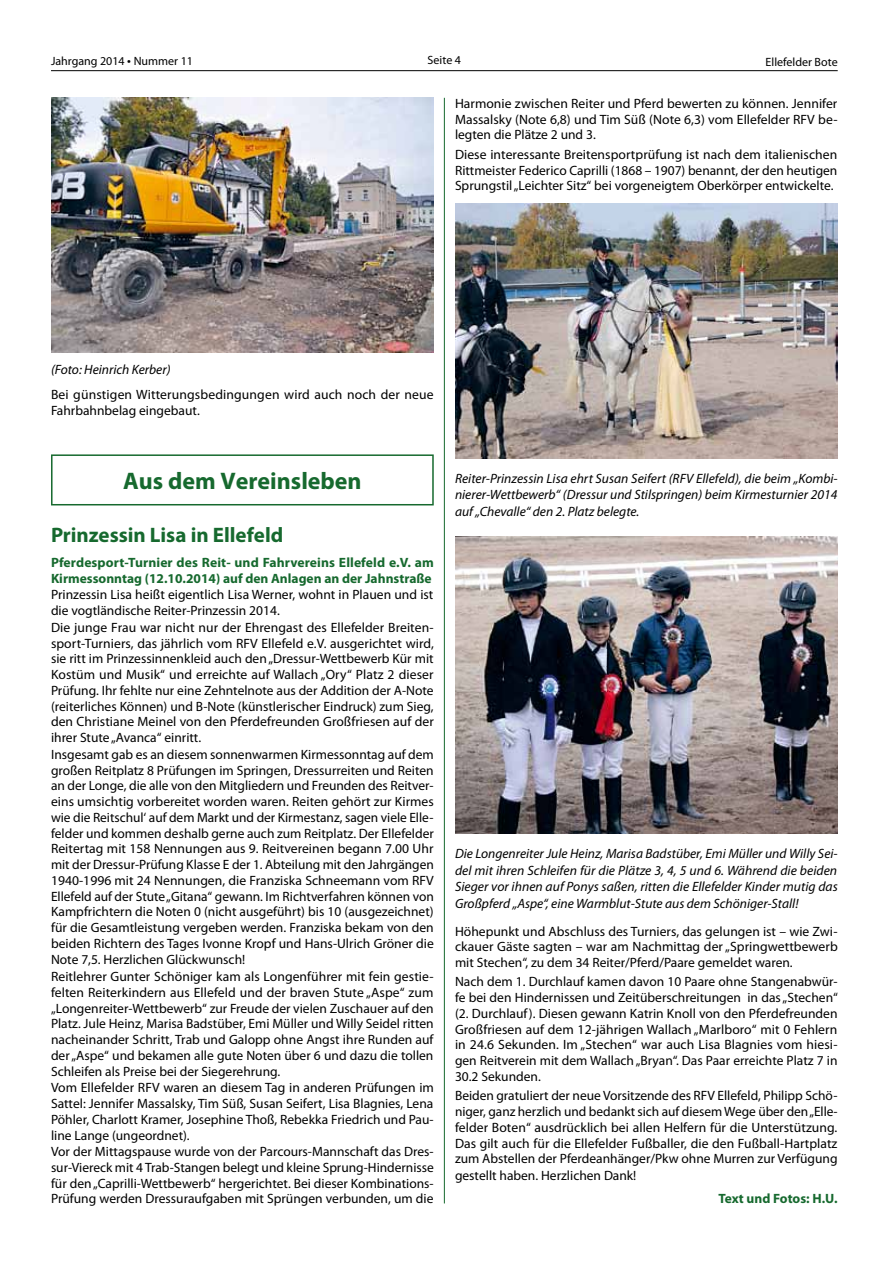
<style>
.page{position:relative;width:893px;height:1263px;background:#fff}
.page>*{position:absolute;margin:0;border:0;box-sizing:border-box;transform-origin:0 0}
.t1{font:700 24px "Myriad Pro";color:#16692e}
.t2{font:700 21px "Myriad Pro";letter-spacing:-.005em;color:#16692e}
.t3{font:13.5px/15.9px "Myriad Pro";color:#000;text-align:justify}
.t4{font:italic 13.5px/16.5px "Myriad Pro";color:#000;text-align:justify}
.t5{font:700 13.5px/15.8px "Myriad Pro";color:#16692e}
.t6{font:12px "Myriad Pro";color:#000}
.s1{font-size:13.5px}
</style>
<div class="page">
<hr style="left:51px;top:70px;width:787px;height:1px;background:#000">
<hr style="left:444px;top:98px;width:1px;height:1105px;background:#16692e">
<img style="left:51px;top:98px;width:383px;height:254px">
<svg style="left:51px;top:454px;width:383px;height:51px"></svg>
<img style="left:455px;top:203px;width:383px;height:255px">
<img style="left:455px;top:537px;width:383px;height:297px">
<p class="t6" style="left:51px;top:55px;width:143px">Jahrgang 2014 <span class="s1">•</span> Nummer 11</p>
<p class="t6" style="left:428px;top:54px;width:35px">Seite 4</p>
<p class="t6" style="left:766px;top:56px;width:74px">Ellefelder Bote</p>
<p class="t3" style="left:455px;top:96px;width:384px">Harmonie zwischen Reiter und Pferd bewerten zu können. Jennifer Massalsky (Note 6,8) und Tim Süß (Note 6,3) vom Ellefelder RFV be&shy;legten die Plätze 2 und 3.</p>
<p class="t3" style="left:455px;top:147px;width:384px">Diese interessante Breitensportprüfung ist nach dem italienischen Rittmeister Federico Caprilli (1868 – 1907) benannt, der den heutigen Sprungstil „Leichter Sitz“ bei vorgeneigtem Oberkörper entwickelte.</p>
<p class="t4" style="left:51px;top:361px;width:121px">(Foto: Heinrich Kerber)</p>
<p class="t3" style="left:51px;top:387px;width:384px">Bei günstigen Witterungsbedingungen wird auch noch der neue<br>Fahrbahnbelag eingebaut.</p>
<h1 class="t1" style="left:123px;top:467px;width:240px">Aus dem Vereinsleben</h1>
<h2 class="t2" style="left:51px;top:523px;width:234px">Prinzessin Lisa in Ellefeld</h2>
<p class="t5" style="left:51px;top:555px;width:384px">Pferdesport-Turnier des Reit- und Fahrvereins Ellefeld e.V. am<br>Kirmessonntag (12.10.2014) auf den Anlagen an der Jahnstraße</p>
<p class="t3" style="left:51px;top:587px;width:384px;text-align:left">Prinzessin Lisa heißt eigentlich Lisa Werner, wohnt in Plauen und ist die vogtländische Reiter-Prinzessin 2014.<br>Die junge Frau war nicht nur der Ehrengast des Ellefelder Breiten&shy;sport-Turniers, das jährlich vom RFV Ellefeld e.V. ausgerichtet wird, sie ritt im Prinzessinnenkleid auch den „Dressur-Wettbewerb Kür mit Kostüm und Musik“ und erreichte auf Wallach „Ory“ Platz 2 dieser Prüfung. Ihr fehlte nur eine Zehntelnote aus der Addition der A-Note (reiterliches Können) und B-Note (künstlerischer Eindruck) zum Sieg, den Christiane Meinel von den Pferdefreunden Großfriesen auf der ihrer Stute „Avanca“ einritt.<br>Insgesamt gab es an diesem sonnenwarmen Kirmessonntag auf dem großen Reitplatz 8 Prüfungen im Springen, Dressurreiten und Reiten an der Longe, die alle von den Mitgliedern und Freunden des Reitver&shy;eins umsichtig vorbereitet worden waren. Reiten gehört zur Kirmes wie die Reitschul‘ auf dem Markt und der Kirmestanz, sagen viele Elle&shy;felder und kommen deshalb gerne auch zum Reitplatz. Der Ellefelder Reitertag mit 158 Nennungen aus 9. Reitvereinen begann 7.00 Uhr mit der Dressur-Prüfung Klasse E der 1. Abteilung mit den Jahrgängen 1940-1996 mit 24 Nennungen, die Franziska Schneemann vom RFV Ellefeld auf der Stute „Gitana“ gewann. Im Richtverfahren können von Kampfrichtern die Noten 0 (nicht ausgeführt) bis 10 (ausgezeichnet) für die Gesamtleistung vergeben werden. Franziska bekam von den beiden Richtern des Tages Ivonne Kropf und Hans-Ulrich Gröner die Note 7,5. Herzlichen Glückwunsch!<br>Reitlehrer Gunter Schöniger kam als Longenführer mit fein gestie&shy;felten Reiterkindern aus Ellefeld und der braven Stute „Aspe“ zum „Longenreiter-Wettbewerb“ zur Freude der vielen Zuschauer auf den Platz. Jule Heinz, Marisa Badstüber, Emi Müller und Willy Seidel ritten nacheinander Schritt, Trab und Galopp ohne Angst ihre Runden auf der „Aspe“ und bekamen alle gute Noten über 6 und dazu die tollen Schleifen als Preise bei der Siegerehrung.<br>Vom Ellefelder RFV waren an diesem Tag in anderen Prüfungen im Sattel: Jennifer Massalsky, Tim Süß, Susan Seifert, Lisa Blagnies, Lena Pöhler, Charlott Kramer, Josephine Thoß, Rebekka Friedrich und Pau&shy;line Lange (ungeordnet).<br>Vor der Mittagspause wurde von der Parcours-Mannschaft das Dres&shy;sur-Viereck mit 4 Trab-Stangen belegt und kleine Sprung-Hindernisse für den „Caprilli-Wettbewerb“ hergerichtet. Bei dieser Kombinations-Prüfung werden Dressuraufgaben mit Sprüngen verbunden, um die</p>
<p class="t4" style="left:455px;top:470px;width:384px">Reiter-Prinzessin Lisa ehrt Susan Seifert (RFV Ellefeld), die beim „Kombi&shy;nierer-Wettbewerb“ (Dressur und Stilspringen) beim Kirmesturnier 2014 auf „Chevalle“ den 2. Platz belegte.</p>
<p class="t4" style="left:455px;top:846px;width:384px">Die Longenreiter Jule Heinz, Marisa Badstüber, Emi Müller und Willy Sei&shy;del mit ihren Schleifen für die Plätze 3, 4, 5 und 6. Während die beiden Sieger vor ihnen auf Ponys saßen, ritten die Ellefelder Kinder mutig das Großpferd „Aspe“, eine Warmblut-Stute aus dem Schöniger-Stall!</p>
<p class="t3" style="left:455px;top:923px;width:384px">Höhepunkt und Abschluss des Turniers, das gelungen ist – wie Zwi&shy;ckauer Gäste sagten – war am Nachmittag der „Springwettbewerb mit Stechen“, zu dem 34 Reiter/Pferd/Paare gemeldet waren.</p>
<p class="t3" style="left:455px;top:974px;width:384px">Nach dem 1. Durchlauf kamen davon 10 Paare ohne Stangenabwür&shy;fe bei den Hindernissen und Zeitüberschreitungen in das „Stechen“ (2. Durchlauf). Diesen gewann Katrin Knoll von den Pferdefreunden Großfriesen auf dem 12-jährigen Wallach „Marlboro“ mit 0 Fehlern in 24.6 Sekunden. Im „Stechen“ war auch Lisa Blagnies vom hiesi&shy;gen Reitverein mit dem Wallach „Bryan“. Das Paar erreichte Platz 7 in 30.2 Sekunden.</p>
<p class="t3" style="left:455px;top:1088px;width:384px">Beiden gratuliert der neue Vorsitzende des RFV Ellefeld, Philipp Schö&shy;niger, ganz herzlich und bedankt sich auf diesem Wege über den „Elle&shy;felder Boten“ ausdrücklich bei allen Helfern für die Unterstützung.<br>Das gilt auch für die Ellefelder Fußballer, die den Fußball-Hartplatz zum Abstellen der Pferdeanhänger/Pkw ohne Murren zur Verfügung gestellt haben. Herzlichen Dank!</p>
<p class="t5" style="left:718px;top:1191px;width:121px">Text und Fotos: H.U.</p>
</div>
